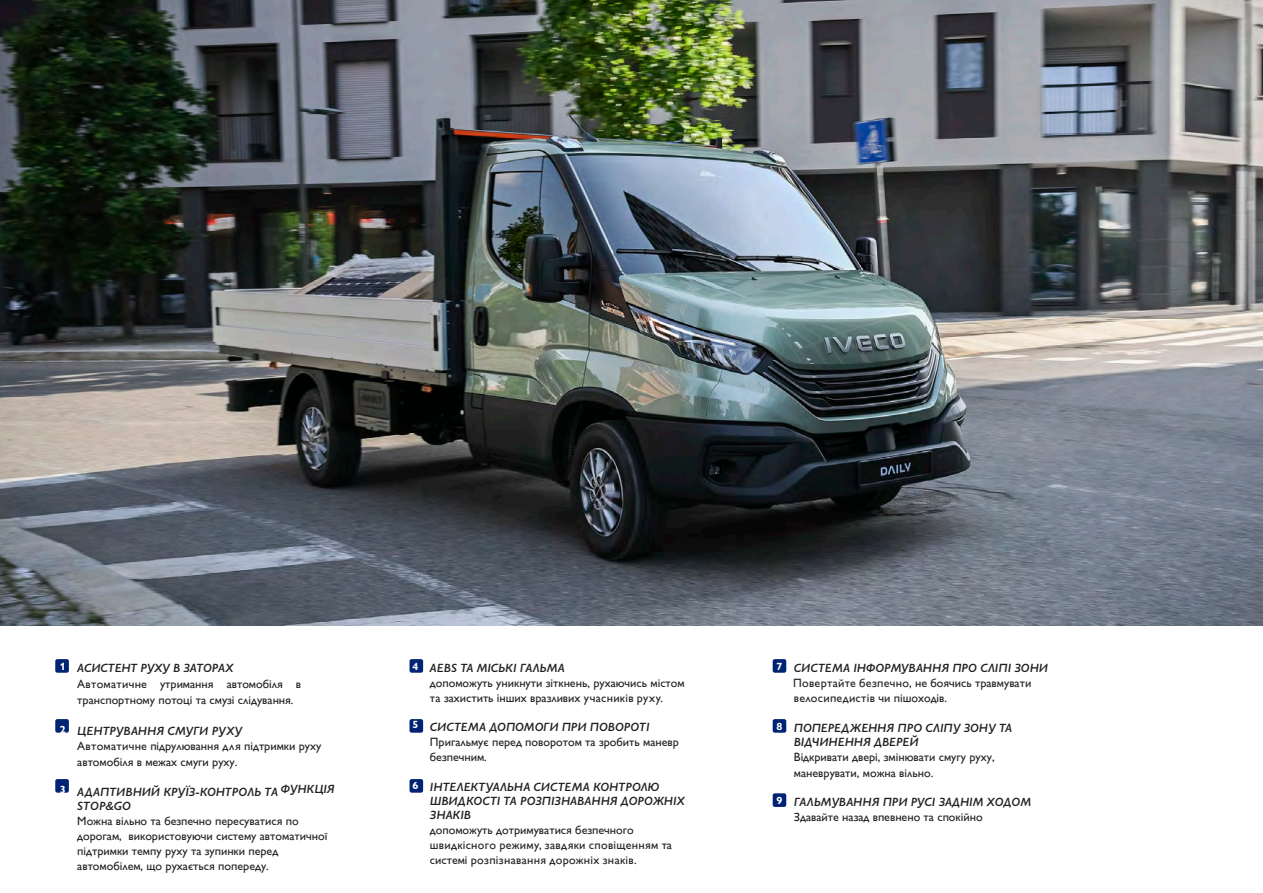
<style>
.page{position:relative;width:1263px;height:893px;background:#fff}
.page>*{position:absolute;margin:0;border:0;box-sizing:border-box;transform-origin:0 0}
.t1{font:12px/15.1px "Gill Sans";color:#231f20}
.t2{font:italic 600 12px/14.2px "Gill Sans";color:#231f20}
.t3{font:12px/15px "Gill Sans";letter-spacing:.025em;color:#231f20}
.s1{font-weight:600;font-style:italic}
</style>
<div class="page">
<img style="left:0;top:0;width:1263px;height:625px">
<div style="left:55px;top:659px;width:14px;height:14px;background:#002373;border-radius:2px"></div>
<div style="left:55px;top:719px;width:14px;height:14px;background:#002373;border-radius:2px"></div>
<div style="left:55px;top:779px;width:14px;height:14px;background:#002373;border-radius:2px"></div>
<div style="left:409px;top:659px;width:14px;height:14px;background:#002373;border-radius:2px"></div>
<div style="left:409px;top:719px;width:14px;height:14px;background:#002373;border-radius:2px"></div>
<div style="left:409px;top:779px;width:14px;height:14px;background:#002373;border-radius:2px"></div>
<div style="left:773px;top:659px;width:13px;height:14px;background:#002373;border-radius:2px"></div>
<div style="left:773px;top:719px;width:13px;height:14px;background:#002373;border-radius:2px"></div>
<div style="left:773px;top:793px;width:13px;height:14px;background:#002373;border-radius:2px"></div>
<p class="t1" style="left:77px;top:660px;width:225px;line-height:16.2px;text-indent:-17px"><sup>1</sup> <span class="s1">АСИСТЕНТ РУХУ В ЗАТОРАХ<br></span>Автоматичне утримання автомобіля в транспортному потоці та смузі слідування.</p>
<p class="t1" style="left:77px;top:724px;width:246px;text-indent:-17px"><sup>2</sup> <span class="s1">ЦЕНТРУВАННЯ СМУГИ РУХУ<br></span>Автоматичне підрулювання для підтримки руху автомобіля в межах смуги руху.</p>
<p class="t2" style="left:77px;top:784px;width:259px;text-indent:-17px"><sup>3</sup> АДАПТИВНИЙ КРУЇЗ-КОНТРОЛЬ ТА ФУНКЦІЯ<br>STOP&amp;GO</p>
<p class="t1" style="left:77px;top:813px;width:251px">Можна вільно та безпечно пересуватися по дорогам, використовуючи систему автоматичної підтримки темпу руху та зупинки перед автомобілем, що рухається попереду.</p>
<p class="t1" style="left:430px;top:660px;width:256px;text-indent:-17px"><sup>4</sup> <span class="s1">AEBS ТА МІСЬКІ ГАЛЬМА<br></span>допоможуть уникнути зіткнень, рухаючись містом та захистить інших вразливих учасників руху.</p>
<p class="t1" style="left:430px;top:719px;width:250px;text-indent:-17px"><sup>5</sup> <span class="s1">СИСТЕМА ДОПОМОГИ ПРИ ПОВОРОТІ<br></span>Пригальмує перед поворотом та зробить маневр безпечним.</p>
<p class="t2" style="left:430px;top:780px;width:256px;text-indent:-17px"><sup>6</sup> ІНТЕЛЕКТУАЛЬНА СИСТЕМА КОНТРОЛЮ<br>ШВИДКОСТІ ТА РОЗПІЗНАВАННЯ ДОРОЖНІХ<br>ЗНАКІВ</p>
<p class="t3" style="left:430px;top:823px;width:244px">допоможуть дотримуватися безпечного швидкісного режиму, завдяки сповіщенням та системі розпізнавання дорожніх знаків.</p>
<p class="t1" style="left:793px;top:660px;width:256px;text-indent:-17px"><sup>7</sup> <span class="s1">СИСТЕМА ІНФОРМУВАННЯ ПРО СЛІПІ ЗОНИ<br></span>Повертайте безпечно, не боячись травмувати велосипедистів чи пішоходів.</p>
<p class="t2" style="left:794px;top:721px;width:220px;text-indent:-17px"><sup>8</sup> ПОПЕРЕДЖЕННЯ ПРО СЛІПУ ЗОНУ ТА<br>ВІДЧИНЕННЯ ДВЕРЕЙ</p>
<p class="t1" style="left:794px;top:749px;width:202px">Відкривати двері, змінювати смугу руху, маневрувати, можна вільно.</p>
<p class="t1" style="left:794px;top:795px;width:239px;text-indent:-17px"><sup>9</sup> <span class="s1">ГАЛЬМУВАННЯ ПРИ РУСІ ЗАДНІМ ХОДОМ<br></span>Здавайте назад впевнено та спокійно</p>
</div>
